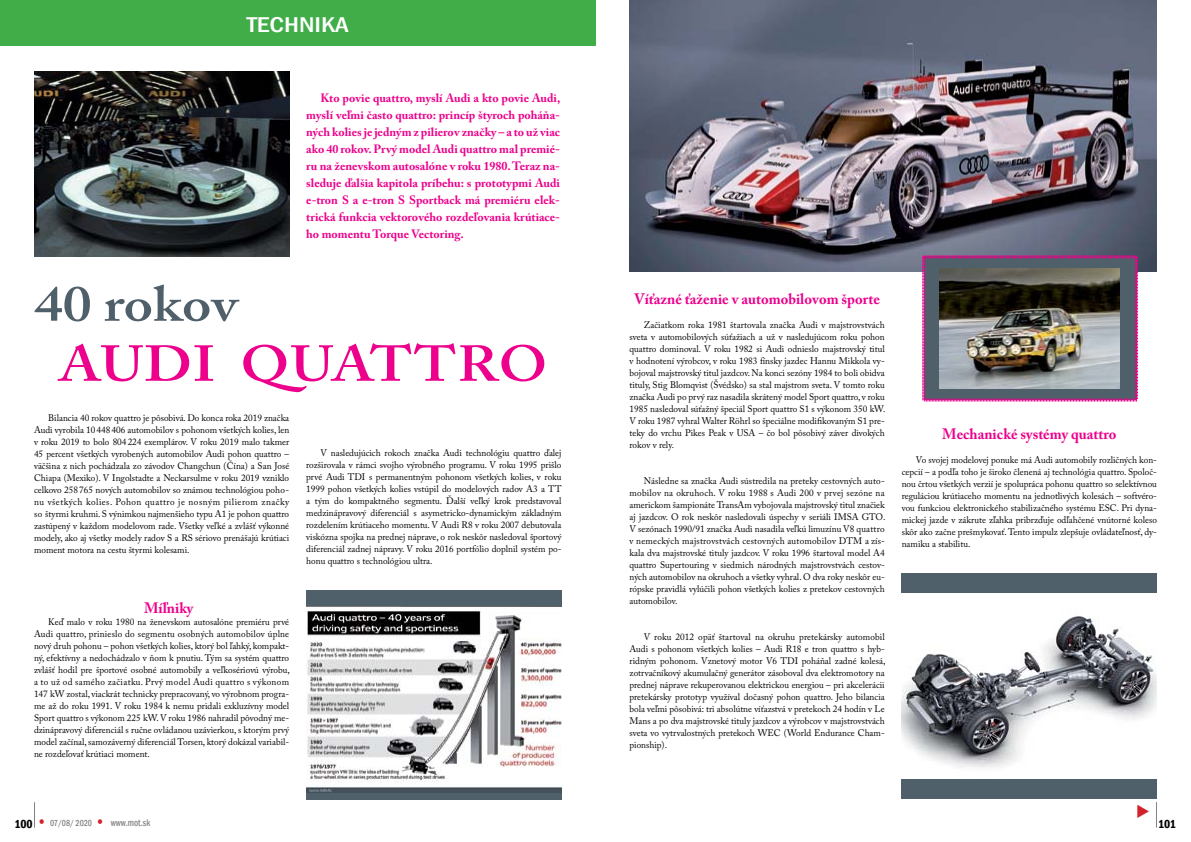
<style>
.page{position:relative;width:1191px;height:842px;background:#fff}
.page>*{position:absolute;margin:0;border:0;box-sizing:border-box;transform-origin:0 0}
.t1{font:600 50px "Adobe Caslon Pro";letter-spacing:.185em;color:#ec008c;scale:1.15 1}
.t2{font:600 50px "Adobe Caslon Pro";color:#50606b;scale:1.15 1}
.t3{font:500 condensed 22px "Franklin Gothic";color:#fff;scale:1.25 1}
.t4{font:700 15px "Adobe Caslon Pro";color:#ec008c}
.t5{font:700 12px/17px "Adobe Caslon Pro";color:#ec008c;text-align:justify}
.t6{font:600 condensed 12px "Franklin Gothic";color:#000}
.t7{font:9.5px/12px "Adobe Caslon Pro";color:#000;text-align:justify}
.t8{font:500 condensed 9px "Franklin Gothic";color:#808285;scale:.9 1}
.s1{font-weight:600;font-size:12px;color:#000}
.s2{font-size:10px}
</style>
<div class="page">
<svg style="left:1156px;top:802px;width:1px;height:26px"></svg>
<div style="left:0;top:0;width:595px;height:45px;background:#41ad49"></div>
<img style="left:34px;top:71px;width:255px;height:186px">
<img style="left:629px;top:0;width:528px;height:271px">
<div style="left:306px;top:590px;width:255px;height:209px;background:#50606b"></div>
<img style="left:306px;top:607px;width:255px;height:185px">
<img style="left:921px;top:255px;width:217px;height:147px">
<div style="left:901px;top:573px;width:256px;height:226px;background:#50606b"></div>
<img style="left:901px;top:593px;width:256px;height:186px">
<svg style="left:34px;top:802px;width:1px;height:26px"></svg>
<h2 class="t3" style="left:247px;top:11px;width:83px">Technika</h2>
<p class="t5" style="left:306px;top:89px;width:256px;text-indent:14px">Kto povie quattro, myslí Audi a kto povie Audi, myslí veľmi často quattro: princíp štyroch poháňa&shy;ných kolies je jedným z pilierov značky – a to už viac ako 40 rokov. Prvý model Audi quattro mal premié&shy;ru na ženevskom autosalóne v roku 1980. Teraz na&shy;sleduje ďalšia kapitola príbehu: s prototypmi Audi e-tron S a e-tron S Sportback má premiéru elek&shy;trická funkcia vektorového rozdeľovania krútiace&shy;ho momentu Torque Vectoring.</p>
<h1 class="t2" style="left:34px;top:274px;width:180px">40 ROKOV</h1>
<h1 class="t1" style="left:59px;top:334px;width:426px">AUDI QUATTRO</h1>
<p class="t7" style="left:34px;top:411px;width:257px;text-indent:14px">Bilancia 40 rokov quattro je pôsobivá. Do konca roka 2019 značka Audi vyrobila 10448406 automobilov s pohonom všetkých kolies, len v roku 2019 to bolo 804 224 exemplárov. V roku 2019 malo takmer 45 percent všetkých vyrobených automobilov Audi pohon quattro – väčšina z nich pochádzala zo závodov Changchun (Čína) a San José Chiapa (Mexiko). V Ingolstadte a Neckarsulme v roku 2019 vzniklo celkovo 258765 nových automobilov so známou technológiou poho&shy;nu všetkých kolies. Pohon quattro je nosným pilierom značky so štyrmi kruhmi. S výnimkou najmenšieho typu A1 je pohon quattro zastúpený v každom modelovom rade. Všetky veľké a zvlášť výkonné modely, ako aj všetky modely radov S a RS sériovo prenášajú krútiaci moment motora na cestu štyrmi kolesami.</p>
<p class="t7" style="left:306px;top:447px;width:257px;text-indent:14px">V nasledujúcich rokoch značka Audi technológiu quattro ďalej rozširovala v rámci svojho výrobného programu. V roku 1995 prišlo prvé Audi TDI s permanentným pohonom všetkých kolies, v roku 1999 pohon všetkých kolies vstúpil do modelových radov A3 a TT a tým do kompaktného segmentu. Ďalší veľký krok predstavoval medzinápravový diferenciál s asymetricko-‑ dynamickým základným rozdelením krútiaceho momentu. V Audi R8 v roku 2007 debutovala viskózna spojka na prednej náprave, o rok neskôr nasledoval športový diferenciál zadnej nápravy. V roku 2016 portfólio doplnil systém po&shy;honu quattro s technológiou ultra.</p>
<h3 class="t4" style="left:144px;top:599px;width:51px">Míľniky</h3>
<p class="t7" style="left:34px;top:615px;width:257px;text-indent:14px">Keď malo v roku 1980 na ženevskom autosalóne premiéru prvé Audi quattro, prinieslo do segmentu osobných automobilov úplne nový druh pohonu – pohon všetkých kolies, ktorý bol ľahký, kompakt&shy;ný, efektívny a nedochádzalo v ňom k pnutiu. Tým sa systém quattro zvlášť hodil pre športové osobné automobily a veľkosériovú výrobu, a to už od samého začiatku. Prvý model Audi quattro s výkonom 147 kW zostal, viackrát technicky prepracovaný, vo výrobnom progra&shy;me až do roku 1991. V roku 1984 k nemu pridali exkluzívny model Sport quattro s výkonom 225 kW. V roku 1986 nahradil pôvodný me&shy;dzinápravový diferenciál s ručne ovládanou uzávierkou, s ktorým prvý model začínal, samozáverný diferenciál Torsen, ktorý dokázal variabil&shy;ne rozdeľovať krútiaci moment.</p>
<h3 class="t4" style="left:634px;top:290px;width:247px">Víťazné ťaženie v automobilovom športe</h3>
<p class="t7" style="left:629px;top:319px;width:257px;text-indent:14px">Začiatkom roka 1981 štartovala značka Audi v majstrovstvách sveta v automobilových súťažiach a už v nasledujúcom roku pohon quattro dominoval. V roku 1982 si Audi odnieslo majstrovský titul v hodnotení výrobcov, v roku 1983 fínsky jazdec Hannu Mikkola vy&shy;bojoval majstrovský titul jazdcov. Na konci sezóny 1984 to boli obidva tituly, Stig Blomqvist (Švédsko) sa stal majstrom sveta. V tomto roku značka Audi po prvý raz nasadila skrátený model Sport quattro, v roku 1985 nasledoval súťažný špeciál Sport quattro S1 s výkonom 350 kW.<br>V roku 1987 vyhral Walter Röhrl so špeciálne modifikovaným S1 pre&shy;teky do vrchu Pikes Peak v USA – čo bol pôsobivý záver divokých rokov v rely.</p>
<p class="t7" style="left:629px;top:475px;width:257px;text-indent:14px">Následne sa značka Audi sústredila na preteky cestovných auto&shy;mobilov na okruhoch. V roku 1988 s Audi 200 v prvej sezóne na americkom šampionáte TransAm vybojovala majstrovský titul značiek aj jazdcov. O rok neskôr nasledovali úspechy v seriáli IMSA GTO.<br>V sezónach 1990/91 značka Audi nasadila veľkú limuzínu V8 quattro v nemeckých majstrovstvách cestovných automobilov DTM a zís&shy;kala dva majstrovské tituly jazdcov. V roku 1996 štartoval model A4 quattro Supertouring v siedmich národných majstrovstvách cestov&shy;ných automobilov na okruhoch a všetky vyhral. O dva roky neskôr eu&shy;rópske pravidlá vylúčili pohon všetkých kolies z pretekov cestovných automobilov.</p>
<p class="t7" style="left:629px;top:631px;width:257px;text-indent:14px">V roku 2012 opäť štartoval na okruhu pretekársky automobil Audi s pohonom všetkých kolies – Audi R18 e tron quattro s hyb&shy;ridným pohonom. Vznetový motor V6 TDI poháňal zadné kolesá, zotrvačníkový akumulačný generátor zásoboval dva elektromotory na prednej náprave rekuperovanou elektrickou energiou – pri akcelerácii pretekársky prototyp využíval dočasný pohon quattro. Jeho bilancia bola veľmi pôsobivá: tri absolútne víťazstvá v pretekoch 24 hodín v Le Mans a po dva majstrovské tituly jazdcov a výrobcov v majstrovstvách sveta vo vytrvalostných pretekoch WEC (World Endurance Cham&shy;pionship).</p>
<h3 class="t4" style="left:942px;top:425px;width:176px">Mechanické systémy quattro</h3>
<p class="t7" style="left:901px;top:454px;width:257px;text-indent:14px">Vo svojej modelovej ponuke má Audi automobily rozličných kon&shy;cepcií – a podľa toho je široko členená aj technológia quattro. Spoloč&shy;nou črtou všetkých verzií je spolupráca pohonu quattro so selektívnou reguláciou krútiaceho momentu na jednotlivých kolesách – softvéro&shy;vou funkciou elektronického stabilizačného systému ESC. Pri dyna&shy;mickej jazde v zákrute zľahka pribrzďuje odľahčené vnútorné koleso skôr ako začne prešmykovať. Tento impulz zlepšuje ovládateľnosť, dy&shy;namiku a stabilitu.</p>
<p class="t8" style="left:15px;top:817px;width:152px"><span class="s1">100</span> 07/08/ 2020 <span class="s2">www.mot.sk</span></p>
<p class="t6" style="left:1158px;top:816px;width:19px">101</p>
</div>
